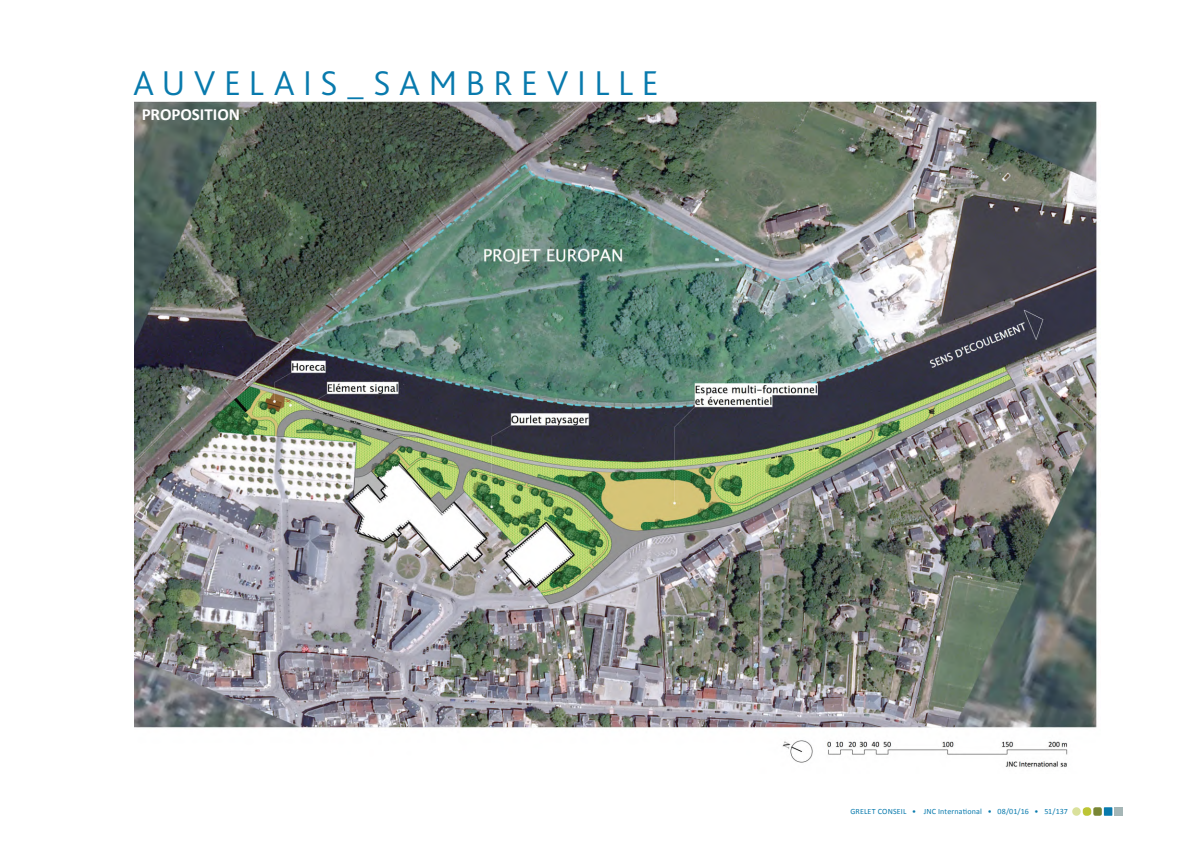
<style>
.page{position:relative;width:1191px;height:842px;background:#fff}
.page>*{position:absolute;margin:0;border:0;box-sizing:border-box;transform-origin:0 0}
.t1{font:300 36px "Bliss 2";letter-spacing:.23em;color:#087aad}
.t2{font:700 17px "Calibri";color:#fff}
.t3{font:8px "Calibri";letter-spacing:.02em;color:#087aad}
</style>
<div class="page">
<div style="left:1072px;top:807px;width:8px;height:9px;background:#dae19c;border-radius:50%"></div>
<div style="left:1114px;top:807px;width:9px;height:9px;background:#a5b6b6"></div>
<div style="left:1103px;top:807px;width:9px;height:9px;background:#087aad"></div>
<div style="left:1093px;top:807px;width:8px;height:9px;background:#798635;border-radius:2px"></div>
<div style="left:1082px;top:807px;width:9px;height:9px;background:#bdc535;border-radius:4px"></div>
<img style="left:134px;top:101px;width:963px;height:666px">
<h1 class="t1" style="left:133px;top:61px;width:293px">AUVELAIS_SAMBREVILLE</h1>
<h2 class="t2" style="left:142px;top:104px;width:100px">PROPOSITION</h2>
<p class="t3" style="left:850px;top:806px;width:219px">GRELET CONSEIL • JNC International • 08/01/16 • 51/137</p>
</div>
